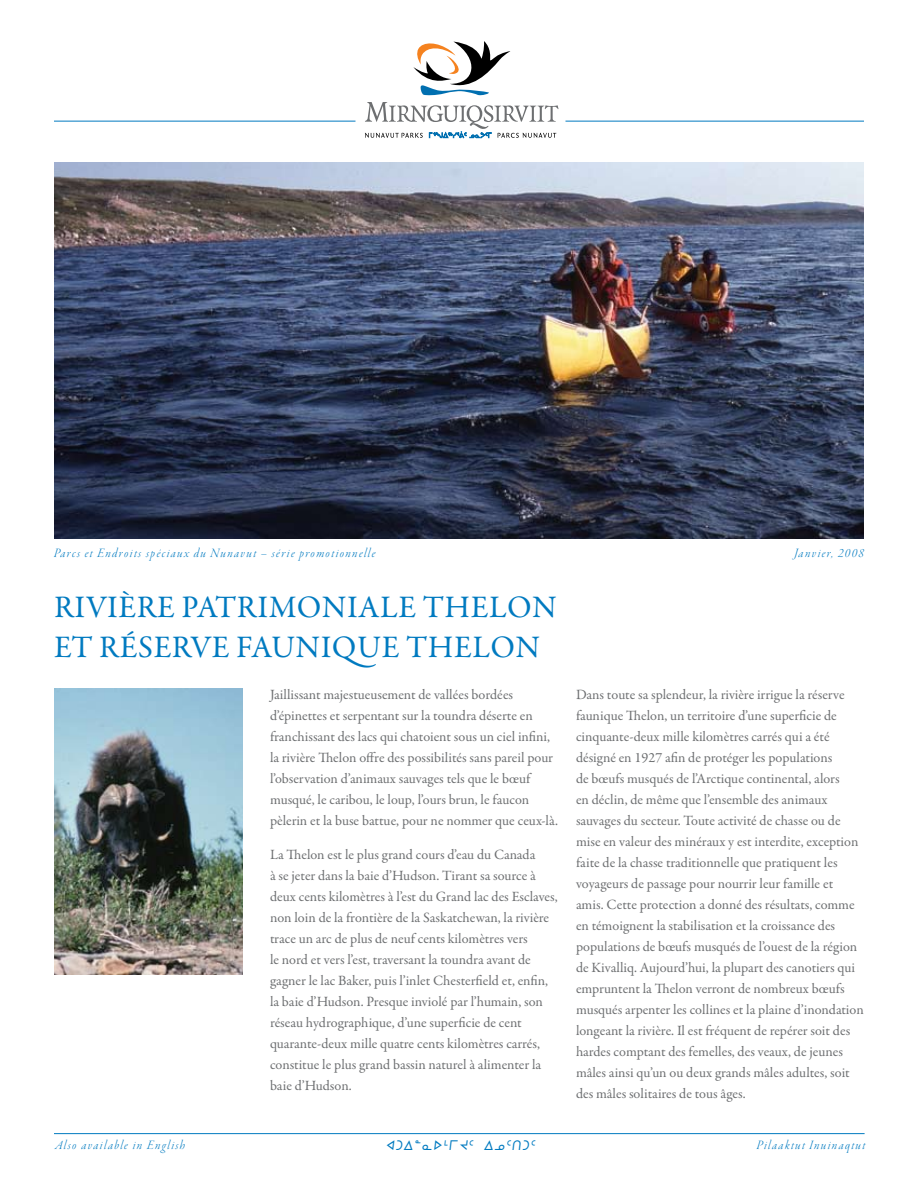
<style>
.page{position:relative;width:918px;height:1188px;background:#fff}
.page>*{position:absolute;margin:0;border:0;box-sizing:border-box;transform-origin:0 0}
.t1{font:31.5px "Garamond Premr Pro";letter-spacing:.02em;color:#007ac0}
.t2{font:14.25px/21px "Garamond Premr Pro";color:#6d6f71}
.t3{font:13.5px "Garamond Premr Pro Lt It Disp";letter-spacing:.1em;color:#007ac0}
.t4{font:13.5px "Prosyl Plain";color:#007ac0}
</style>
<div class="page">
<img style="left:54px;top:162px;width:810px;height:377px">
<svg style="left:413px;top:41px;width:97px;height:55px"></svg>
<svg style="left:365px;top:102px;width:193px;height:36px"></svg>
<hr style="left:566px;top:121px;width:298px;height:1px;background:#007ac0">
<hr style="left:54px;top:121px;width:302px;height:1px;background:#007ac0">
<img style="left:54px;top:688px;width:189px;height:287px">
<hr style="left:54px;top:1133px;width:811px;height:1px;background:#007ac0">
<p class="t3" style="left:54px;top:546px;width:323px">Parcs et Endroits spéciaux du Nunavut – série promotionnelle</p>
<p class="t3" style="left:794px;top:546px;width:71px">Janvier, 2008</p>
<h1 class="t1" style="left:54px;top:588px;width:146px">Rivière patri</h1>
<h1 class="t1" style="left:269px;top:588px;width:97px">moniale</h1>
<h1 class="t1" style="left:423px;top:588px;width:44px">Thel</h1>
<h1 class="t1" style="left:507px;top:588px;width:51px">on</h1>
<h1 class="t1" style="left:54px;top:628px;width:395px">et réserve faunique Thel</h1>
<h1 class="t1" style="left:491px;top:628px;width:51px">on</h1>
<p class="t2" style="left:270px;top:684px;width:289px">Jaillissant majestueusement de vallées bordées d’épinettes et serpentant sur la toundra déserte en franchissant des lacs qui chatoient sous un ciel infini, la rivière Thelon offre des possibilités sans pareil pour l’observation d’animaux sauvages tels que le bœuf musqué, le caribou, le loup, l’ours brun, le faucon pèlerin et la buse battue, pour ne nommer que ceux‑là.</p>
<p class="t2" style="left:270px;top:845px;width:289px">La Thelon est le plus grand cours d’eau du Canada<br>à se jeter dans la baie d’Hudson. Tirant sa source à deux cents kilomètres à l’est du Grand lac des Esclaves, non loin de la frontière de la Saskatchewan, la rivière trace un arc de plus de neuf cents kilomètres vers<br>le nord et vers l’est, traversant la toundra avant de gagner le lac Baker, puis l’inlet Chesterfield et, enfin, la baie d’Hudson. Presque inviolé par l’humain, son réseau hydrographique, d’une superficie de cent quarante‑deux mille quatre cents kilomètres carrés, constitue le plus grand bassin naturel à alimenter la baie d’Hudson.</p>
<p class="t2" style="left:576px;top:684px;width:289px">Dans toute sa splendeur, la rivière irrigue la réserve faunique Thelon, un territoire d’une superficie de cinquante‑deux mille kilomètres carrés qui a été désigné en 1927 afin de protéger les populations<br>de bœufs musqués de l’Arctique continental, alors<br>en déclin, de même que l’ensemble des animaux sauvages du secteur. Toute activité de chasse ou de mise en valeur des minéraux y est interdite, exception faite de la chasse traditionnelle que pratiquent les voyageurs de passage pour nourrir leur famille et amis. Cette protection a donné des résultats, comme en témoignent la stabilisation et la croissance des populations de bœufs musqués de l’ouest de la région de Kivalliq. Aujourd’hui, la plupart des canotiers qui empruntent la Thelon verront de nombreux bœufs musqués arpenter les collines et la plaine d’inondation longeant la rivière. Il est fréquent de repérer soit des hardes comptant des femelles, des veaux, de jeunes mâles ainsi qu’un ou deux grands mâles adultes, soit des mâles solitaires de tous âges.</p>
<p class="t3" style="left:55px;top:1138px;width:131px">Also available in English</p>
<p class="t4" style="left:386px;top:1138px;width:153px">XGW8NS7UJ5 WK5TG5</p>
<p class="t3" style="left:757px;top:1138px;width:110px">Pilaaktut Inuinaqtut</p>
</div>
